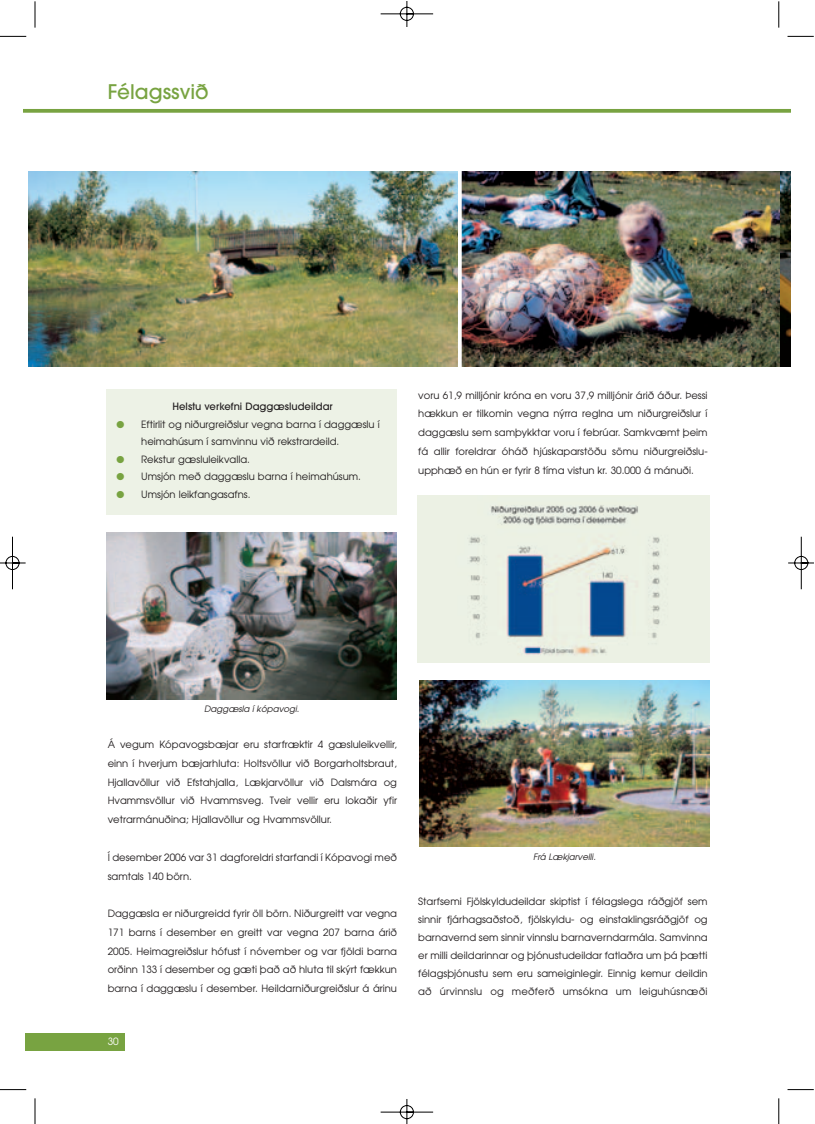
<style>
.page{position:relative;width:815px;height:1124px;background:#fff}
.page>*{position:absolute;margin:0;border:0;box-sizing:border-box;transform-origin:0 0}
.t1{font:500 20px "Avant Garde";color:#78a341}
.t2{font:10px/18.8px "Avant Garde";color:#231f20;text-align:justify}
.t3{font:500 10px "Avant Garde";color:#231f20}
.t4{font:10px "Avant Garde";color:#fff}
.t5{font:italic 8.75px "Avant Garde";color:#231f20}
.s1{color:#78a341}
</style>
<div class="page">
<img style="left:0;top:1px;width:814px;height:1122px">
<h1 class="t1" style="left:108px;top:84px;width:102px">Félagssvið</h1>
<p class="t3" style="left:172px;top:403px;width:162px">Helstu verkefni Daggæsludeildar</p>
<p class="t2" style="left:141px;top:416px;width:240px;line-height:17.5px;text-indent:-25px"><span class="s1">●</span> Eftirlit og niðurgreiðslur vegna barna í daggæslu í heimahúsum í samvinnu við rekstrardeild.</p>
<p class="t2" style="left:116px;top:451px;width:135px"><span class="s1">●</span> Rekstur gæsluleikvalla.</p>
<p class="t2" style="left:116px;top:468px;width:246px"><span class="s1">●</span> Umsjón með daggæslu barna í heimahúsum.</p>
<p class="t2" style="left:116px;top:486px;width:136px"><span class="s1">●</span> Umsjón leikfangasafns.</p>
<p class="t2" style="left:418px;top:386px;width:291px">voru 61,9 milljónir króna en voru 37,9 milljónir árið áður. Þessi hækkun er tilkomin vegna nýrra reglna um niðurgreiðslur í daggæslu sem samþykktar voru í febrúar. Samkvæmt þeim fá allir foreldrar óháð hjúskaparstöðu sömu niðurgreiðslu&shy;upphæð en hún er fyrir 8 tíma vistun kr. 30.000 á mánuði.</p>
<p class="t5" style="left:204px;top:705px;width:97px">Daggæsla í kópavogi.</p>
<p class="t2" style="left:108px;top:736px;width:291px">Á vegum Kópavogsbæjar eru starfræktir 4 gæsluleikvellir, einn í hverjum bæjarhluta: Holtsvöllur við Borgarholtsbraut, Hjallavöllur við Efstahjalla, Lækjarvöllur við Dalsmára og Hvammsvöllur við Hvammsveg. Tveir vellir eru lokaðir yfir vetrarmánuðina; Hjallavöllur og Hvammsvöllur.</p>
<p class="t2" style="left:108px;top:848px;width:291px">Í desember 2006 var 31 dagforeldri starfandi í Kópavogi með samtals 140 börn.</p>
<p class="t2" style="left:108px;top:904px;width:291px">Daggæsla er niðurgreidd fyrir öll börn. Niðurgreitt var vegna 171 barns í desember en greitt var vegna 207 barna árið 2005. Heimagreiðslur hófust í nóvember og var fjöldi barna orðinn 133 í desember og gæti það að hluta til skýrt fækkun barna í daggæslu í desember. Heildarniðurgreiðslur á árinu</p>
<p class="t4" style="left:108px;top:1037px;width:13px">30</p>
<p class="t5" style="left:533px;top:853px;width:64px">Frá Lækjarvelli.</p>
<p class="t2" style="left:418px;top:892px;width:291px;line-height:18.1px">Starfsemi Fjölskyldudeildar skiptist í félagslega ráðgjöf sem sinnir fjárhagsaðstoð, fjölskyldu- og einstaklingsráðgjöf og barnavernd sem sinnir vinnslu barnaverndarmála. Samvinna er milli deildarinnar og þjónustudeildar fatlaðra um þá þætti félagsþjónustu sem eru sameiginlegir. Einnig kemur deildin að úrvinnslu og meðferð umsókna um leiguhúsnæði</p>
</div>
